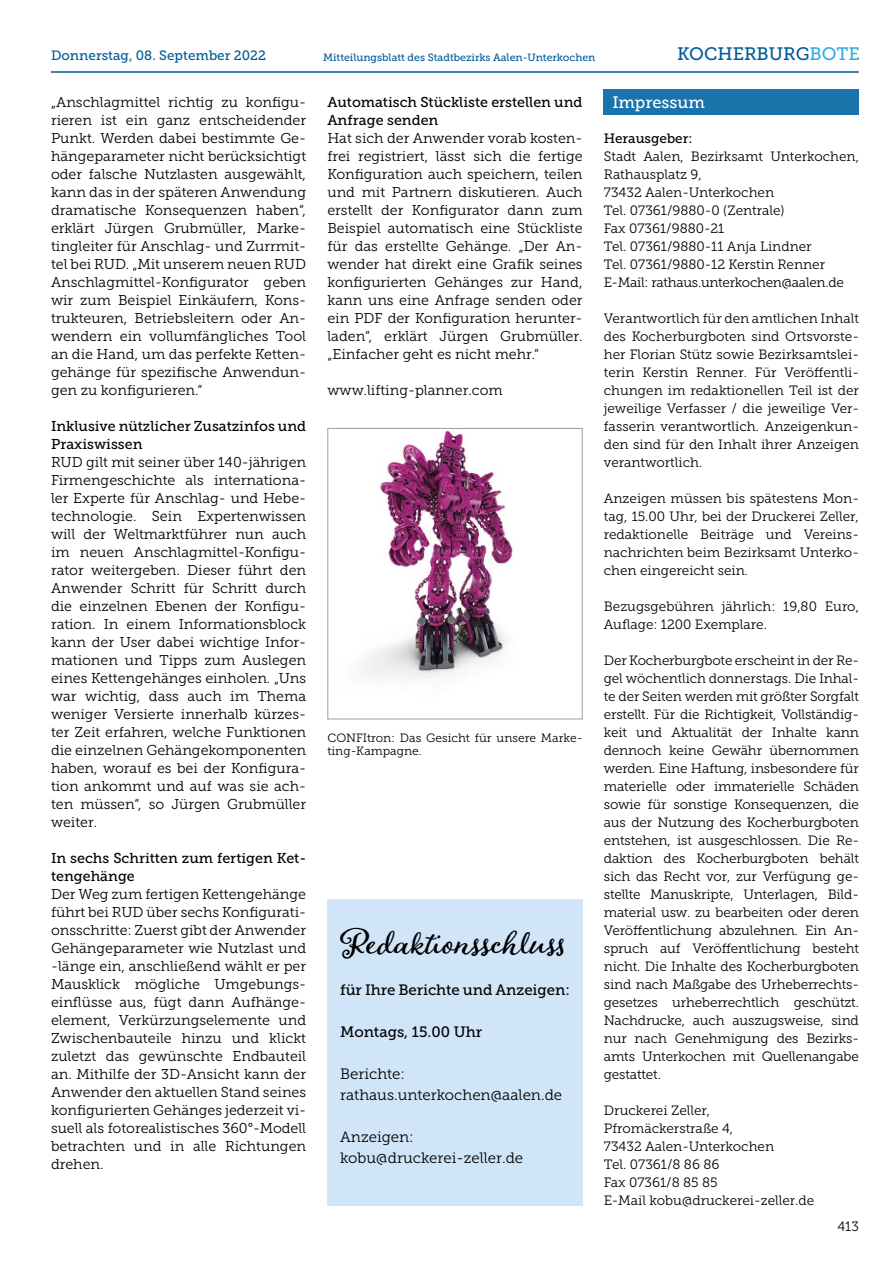
<style>
.page{position:relative;width:893px;height:1263px;background:#fff}
.page>*{position:absolute;margin:0;border:0;box-sizing:border-box;transform-origin:0 0}
.t1{font:42px "Adorn Bouquet";color:#000}
.t2{font:18px "Museo Slab 500";color:#005b97}
.t3{font:16.5px "Museo Slab 500";color:#fff}
.t4{font:15px/21px "Museo Slab 300";color:#000}
.t5{font:15px "Museo Slab 500";letter-spacing:-.005em;color:#000}
.t6{font:14.25px/18px "Museo Slab 300";color:#000;text-align:justify}
.t7{font:14.25px/18px "Museo Slab 500";color:#000}
.t8{font:13.5px/18px "Museo Slab 300";color:#000}
.t9{font:13.5px "Museo Slab 500";color:#005b97}
.t10{font:13.5px "Museo Slab 500";color:#000}
.t11{font:12px/13.5px "Museo Slab 300";color:#000}
.t12{font:10.5px "Museo Slab 500";color:#005b97}
.s1{color:#36a9e1}
</style>
<div class="page">
<hr style="left:51px;top:71px;width:808px;height:2px;background:#005b97">
<img style="left:362px;top:430px;width:151px;height:249px">
<div style="left:327px;top:428px;width:256px;height:291px;border:1px solid #9d9d9c"></div>
<div style="left:604px;top:89px;width:255px;height:26px;background:#1a74ab"></div>
<div style="left:327px;top:899px;width:256px;height:306px;background:#d1e5f8"></div>
<p class="t9" style="left:51px;top:48px;width:216px">Donnerstag, 08. September 2022</p>
<p class="t12" style="left:323px;top:51px;width:274px">Mitteilungsblatt des Stadtbezirks Aalen-Unterkochen</p>
<p class="t2" style="left:677px;top:44px;width:184px">KOCHERBURG<span class="s1">BOTE</span></p>
<p class="t6" style="left:51px;top:93px;width:257px">„Anschlagmittel richtig zu konfigu&shy;rieren ist ein ganz entscheidender Punkt. Werden dabei bestimmte Ge&shy;hängeparameter nicht berücksichtigt oder falsche Nutzlasten ausgewählt, kann das in der späteren Anwendung dramatische Konsequenzen haben“, erklärt Jürgen Grubmüller, Marke&shy;tingleiter für Anschlag- und Zurrmit&shy;tel bei RUD. „Mit unserem neuen RUD Anschlagmittel-Konfigurator geben wir zum Beispiel Einkäufern, Kons&shy;trukteuren, Betriebsleitern oder An&shy;wendern ein vollumfängliches Tool an die Hand, um das perfekte Ketten&shy;gehänge für spezifische Anwendun&shy;gen zu konfigurieren.“</p>
<p class="t7" style="left:51px;top:417px;width:257px">Inklusive nützlicher Zusatzinfos und<br>Praxiswissen</p>
<p class="t6" style="left:51px;top:453px;width:257px">RUD gilt mit seiner über 140-jährigen Firmengeschichte als internationa&shy;ler Experte für Anschlag- und Hebe&shy;technologie. Sein Expertenwissen will der Weltmarktführer nun auch im neuen Anschlagmittel-Konfigu&shy;rator weitergeben. Dieser führt den Anwender Schritt für Schritt durch die einzelnen Ebenen der Konfigu&shy;ration. In einem Informationsblock kann der User dabei wichtige Infor&shy;mationen und Tipps zum Auslegen eines Kettengehänges einholen. „Uns war wichtig, dass auch im Thema weniger Versierte innerhalb kürzes&shy;ter Zeit erfahren, welche Funktionen die einzelnen Gehängekomponenten haben, worauf es bei der Konfigura&shy;tion ankommt und auf was sie ach&shy;ten müssen“, so Jürgen Grubmüller weiter.</p>
<p class="t7" style="left:51px;top:849px;width:257px">In sechs Schritten zum fertigen Ket&shy;tengehänge</p>
<p class="t6" style="left:51px;top:885px;width:257px">Der Weg zum fertigen Kettengehänge führt bei RUD über sechs Konfigurati&shy;onsschritte: Zuerst gibt der Anwender Gehängeparameter wie Nutzlast und -länge ein, anschließend wählt er per Mausklick mögliche Umgebungs&shy;einflüsse aus, fügt dann Aufhänge&shy;element, Verkürzungselemente und Zwischenbauteile hinzu und klickt zuletzt das gewünschte Endbauteil an. Mithilfe der 3D-Ansicht kann der Anwender den aktuellen Stand seines konfigurierten Gehänges jederzeit vi&shy;suell als fotorealistisches 360°-Modell betrachten und in alle Richtungen drehen.</p>
<p class="t7" style="left:327px;top:93px;width:257px">Automatisch Stückliste erstellen und<br>Anfrage senden</p>
<p class="t6" style="left:327px;top:129px;width:257px">Hat sich der Anwender vorab kosten&shy;frei registriert, lässt sich die fertige Konfiguration auch speichern, teilen und mit Partnern diskutieren. Auch erstellt der Konfigurator dann zum Beispiel automatisch eine Stückliste für das erstellte Gehänge. „Der An&shy;wender hat direkt eine Grafik seines konfigurierten Gehänges zur Hand, kann uns eine Anfrage senden oder ein PDF der Konfiguration herunter&shy;laden“, erklärt Jürgen Grubmüller. „Einfacher geht es nicht mehr.“</p>
<p class="t6" style="left:327px;top:381px;width:177px">www.lifting-planner.com</p>
<p class="t11" style="left:327px;top:731px;width:257px">CONFItron: Das Gesicht für unsere Marke&shy;ting-Kampagne.</p>
<h1 class="t1" style="left:340px;top:913px;width:226px">Redaktionsschluss</h1>
<p class="t5" style="left:340px;top:981px;width:231px">für Ihre Berichte und Anzeigen:</p>
<p class="t5" style="left:340px;top:1023px;width:143px">Montags, 15.00 Uhr</p>
<p class="t4" style="left:340px;top:1063px;width:224px">Berichte: rathaus.unterkochen@aalen.de</p>
<p class="t4" style="left:340px;top:1126px;width:185px">Anzeigen: kobu@druckerei-zeller.de</p>
<p class="t3" style="left:612px;top:93px;width:94px">Impressum</p>
<p class="t10" style="left:604px;top:131px;width:90px">Herausgeber:</p>
<p class="t8" style="left:604px;top:148px;width:257px">Stadt Aalen, Bezirksamt Unterkochen,<br>Rathausplatz 9,<br>73432 Aalen-Unterkochen<br>Tel. 07361/9880-0 (Zentrale)<br>Fax 07361/9880-21<br>Tel. 07361/9880-11 Anja Lindner<br>Tel. 07361/9880-12 Kerstin Renner<br>E-Mail: rathaus.unterkochen@aalen.de</p>
<p class="t8" style="left:604px;top:310px;width:257px;text-align:justify">Verantwortlich für den amtlichen Inhalt des Kocherburgboten sind Ortsvorste&shy;her Florian Stütz sowie Bezirksamtslei&shy;terin Kerstin Renner. Für Veröffentli&shy;chungen im redaktionellen Teil ist der jeweilige Verfasser / die jeweilige Ver&shy;fasserin verantwortlich. Anzeigenkun&shy;den sind für den Inhalt ihrer Anzeigen verantwortlich.</p>
<p class="t8" style="left:604px;top:490px;width:257px;text-align:justify">Anzeigen müssen bis spätestens Mon&shy;tag, 15.00 Uhr, bei der Druckerei Zeller, redaktionelle Beiträge und Vereins&shy;nachrichten beim Bezirksamt Unterko&shy;chen eingereicht sein.</p>
<p class="t8" style="left:604px;top:598px;width:257px">Bezugsgebühren jährlich: 19,80 Euro,<br>Auflage: 1200 Exemplare.</p>
<p class="t8" style="left:604px;top:652px;width:257px;text-align:justify">Der Kocherburgbote erscheint in der Re&shy;gel wöchentlich donnerstags. Die Inhal&shy;te der Seiten werden mit größter Sorgfalt erstellt. Für die Richtigkeit, Vollständig&shy;keit und Aktualität der Inhalte kann dennoch keine Gewähr übernommen werden. Eine Haftung, insbesondere für materielle oder immaterielle Schäden sowie für sonstige Konsequenzen, die aus der Nutzung des Kocherburgboten entstehen, ist ausgeschlossen. Die Re&shy;daktion des Kocherburgboten behält sich das Recht vor, zur Verfügung ge&shy;stellte Manuskripte, Unterlagen, Bild&shy;material usw. zu bearbeiten oder deren Veröffentlichung abzulehnen. Ein An&shy;spruch auf Veröffentlichung besteht nicht. Die Inhalte des Kocherburgboten sind nach Maßgabe des Urheberrechts&shy;gesetzes urheberrechtlich geschützt.<br>Nachdrucke, auch auszugsweise, sind nur nach Genehmigung des Bezirks&shy;amts Unterkochen mit Quellenangabe gestattet.</p>
<p class="t8" style="left:604px;top:1102px;width:212px">Druckerei Zeller,<br>Pfromäckerstraße 4,<br>73432 Aalen-Unterkochen<br>Tel. 07361/8 86 86<br>Fax 07361/8 85 85<br>E-Mail kobu@druckerei-zeller.de</p>
<p class="t8" style="left:837px;top:1217px;width:23px">413</p>
</div>
